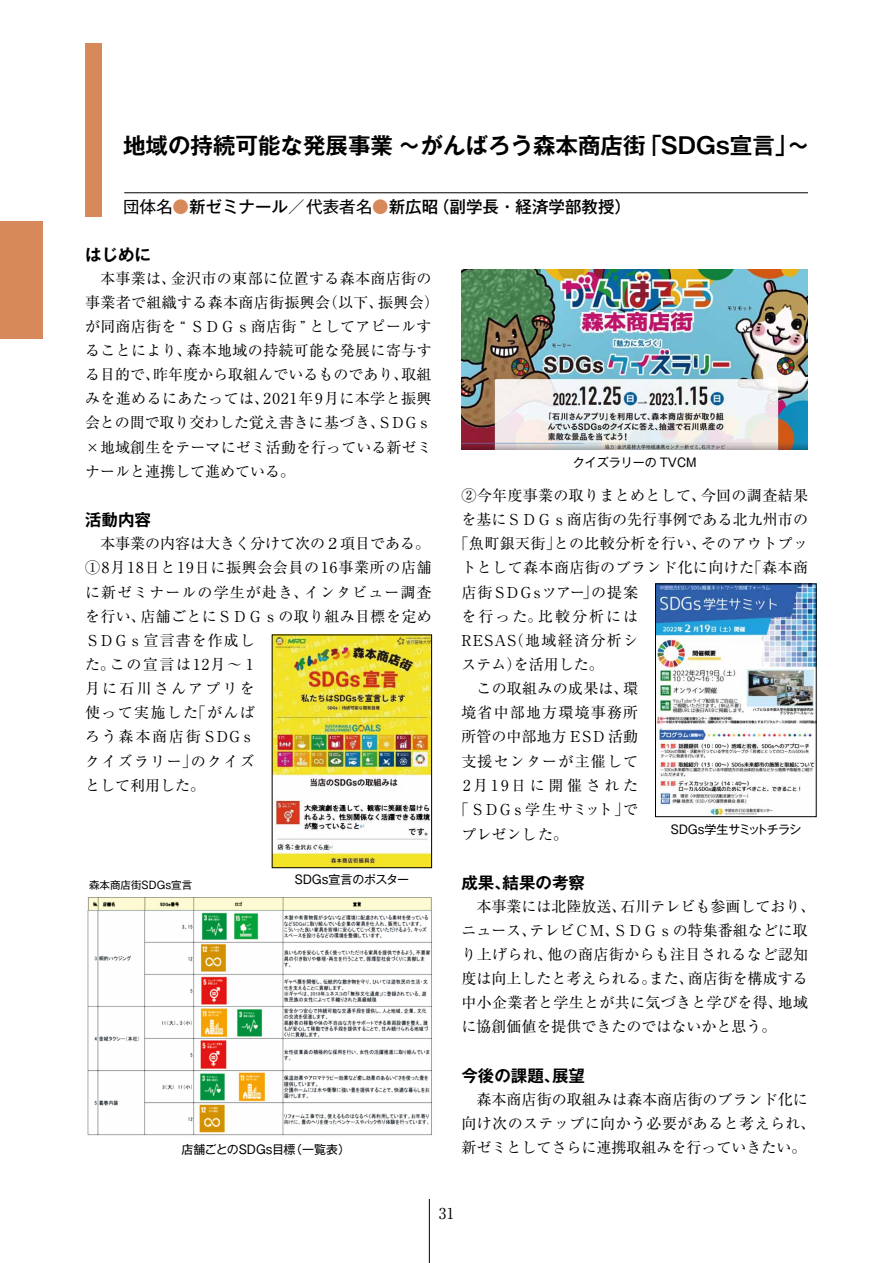
<style>
.page{position:relative;width:893px;height:1263px;background:#fff}
.page>*{position:absolute;margin:0;border:0;box-sizing:border-box;transform-origin:0 0}
.t1{font:700 22.5px "Gothic MB101 Pr 5 De";color:#000}
.t2{font:500 16.5px "Gothic MB101 Pr 5";color:#000}
.t3{font:700 16.5px "Gothic MB101 Pr 5 De";color:#000}
.t4{font:15px/24.2px "Ryumin Pr 6 N";letter-spacing:.025em;color:#000}
.t5{font:15px/24.2px "Ryumin Pr 6 N";letter-spacing:.07em;color:#000}
.t6{font:15px/24.2px "Ryumin Pr 6 N";color:#000}
.t7{font:15px/24.2px "Ryumin Pr 6 N";letter-spacing:.005em;color:#000}
.t8{font:15px "Ryumin Pr 6 N";letter-spacing:.08em;color:#000}
.t9{font:15px "Ryumin Pr 6 N";letter-spacing:.065em;color:#000}
.t10{font:15px "Ryumin Pr 6 N";letter-spacing:.09em;color:#000}
.t11{font:15px "Ryumin Pr 6 N";letter-spacing:-.075em;color:#000}
.t12{font:15px "Ryumin Pr 6 N";letter-spacing:.135em;color:#000}
.t13{font:15px "Ryumin Pr 6 N";letter-spacing:.245em;color:#000}
.t14{font:12px "Gothic MB101 Pr 5";letter-spacing:-.005em;color:#000}
.t15{font:12px "Gothic MB101 Pr 5";letter-spacing:-.17em;color:#000}
.t16{font:12px "Gothic MB101 Pr 5";color:#000}
.t17{font:12px "Gothic MB101 Pr 5";letter-spacing:-.095em;color:#000}
.t18{font:10.5px "Gothic MB101 Pr 5";letter-spacing:-.06em;color:#000}
.s1{font-weight:400}
.s2{color:#d88959}
</style>
<div class="page">
<div style="left:85px;top:43px;width:17px;height:173px;background:#d88959"></div>
<hr style="left:124px;top:192px;width:684px;height:1px;background:#000">
<img style="left:461px;top:270px;width:347px;height:179px">
<img style="left:274px;top:637px;width:156px;height:229px">
<div style="left:272px;top:635px;width:160px;height:233px;border:1px solid #000"></div>
<img style="left:657px;top:586px;width:157px;height:228px">
<div style="left:655px;top:584px;width:161px;height:233px;border:1px solid #000"></div>
<img style="left:87px;top:897px;width:345px;height:239px">
<div style="left:0;top:222px;width:43px;height:117px;background:#d88959"></div>
<hr style="left:429px;top:1199px;width:1px;height:64px;background:#000">
<h1 class="t1" style="left:123px;top:126px;width:688px">地域の持続可能な発展事業～がんばろう森本商店街「SDGs宣言」～</h1>
<p class="t2" style="left:123px;top:193px;width:509px"><span class="s1">団体名</span><span class="s2">●</span>新ゼミナール<span class="s1">／代表者名</span><span class="s2">●</span>新広昭（副学長・経済学部教授）</p>
<p class="t3" style="left:85px;top:241px;width:67px">はじめに</p>
<p class="t4" style="left:85px;top:265px;width:356px;text-indent:15px">本事業は、金沢市の東部に位置する森本商店街の事業者で組織する森本商店街振興会（以下、振興会）が同商店街を “ ＳＤＧｓ商店街 ” としてアピールすることにより、森本地域の持続可能な発展に寄与する目的で、昨年度から取組んでいるものであり、取組みを進めるにあたっては、2021年9月に本学と振興会との間で取り交わした覚え書きに基づき、ＳＤＧｓ×地域創生をテーマにゼミ活動を行っている新ゼミナールと連携して進めている。</p>
<p class="t3" style="left:85px;top:506px;width:67px">活動内容</p>
<p class="t5" style="left:85px;top:531px;width:348px;text-indent:15px">本事業の内容は大きく分けて次の２項目である。<br>①8月18日と19日に振興会会員の16事業所の店舗に新ゼミナールの学生が赴き、インタビュー調査を行い、店舗ごとにＳＤＧｓの取り組み目標を定め<br>ＳＤＧｓ宣言書を作成し<br>た。この宣言は12月〜 1<br>月に石川さんアプリを<br>使って実施した「がんば<br>ろう森本商店街ＳＤＧｓ<br>クイズラリー」のクイズ<br>として利用した。</p>
<p class="t18" style="left:89px;top:876px;width:105px">森本商店街ＳＤGｓ宣言</p>
<p class="t17" style="left:293px;top:869px;width:118px">ＳＤＧｓ宣言のポスター</p>
<p class="t14" style="left:181px;top:1140px;width:170px">店舗ごとのSDGs目標（一覧表）</p>
<p class="t16" style="left:573px;top:452px;width:125px">クイズラリーの TVCM</p>
<p class="t4" style="left:461px;top:482px;width:348px">②今年度事業の取りまとめとして、今回の調査結果</p>
<p class="t7" style="left:461px;top:507px;width:348px">を基にＳＤＧｓ商店街の先行事例である北九州市の</p>
<p class="t4" style="left:454px;top:531px;width:356px">「魚町銀天街」との比較分析を行い、そのアウトプッ</p>
<p class="t4" style="left:461px;top:555px;width:348px">トとして森本商店街のブランド化に向けた「森本商</p>
<p class="t9" style="left:461px;top:580px;width:178px">店街 S D G sツアー」の提案</p>
<p class="t12" style="left:461px;top:604px;width:178px">を行った。比較分析には</p>
<p class="t10" style="left:461px;top:628px;width:178px">RESAS（地域経済分析シ</p>
<p class="t6" style="left:461px;top:651px;width:144px">ステム）を活用した。</p>
<p class="t4" style="left:476px;top:676px;width:163px">この取組みの成果は、環</p>
<p class="t8" style="left:461px;top:701px;width:178px">境省中部地方環境事務所</p>
<p class="t6" style="left:461px;top:724px;width:178px">所管の中部地方 ESD 活動</p>
<p class="t8" style="left:461px;top:749px;width:178px">支援センターが主催して</p>
<p class="t13" style="left:463px;top:773px;width:177px">2月19日に開催された</p>
<p class="t11" style="left:454px;top:797px;width:186px">「ＳＤＧｓ学生サミット」で</p>
<p class="t4" style="left:461px;top:821px;width:108px">プレゼンした。</p>
<p class="t3" style="left:461px;top:869px;width:125px">成果、結果の考察</p>
<p class="t6" style="left:461px;top:893px;width:356px;text-indent:15px">本事業には北陸放送、石川テレビも参画しており、ニュース、テレビＣＭ、ＳＤＧｓの特集番組などに取り上げられ、他の商店街からも注目されるなど認知度は向上したと考えられる。また、商店街を構成する中小企業者と学生とが共に気づきと学びを得、地域に協創価値を提供できたのではないかと思う。</p>
<p class="t3" style="left:461px;top:1062px;width:125px">今後の課題、展望</p>
<p class="t7" style="left:461px;top:1086px;width:356px;text-indent:15px">森本商店街の取組みは森本商店街のブランド化に向け次のステップに向かう必要があると考えられ、新ゼミとしてさらに連携取組みを行っていきたい。</p>
<p class="t15" style="left:669px;top:819px;width:134px">ＳＤＧｓ学生サミットチラシ</p>
<p class="t4" style="left:439px;top:1200px;width:17px">31</p>
</div>
